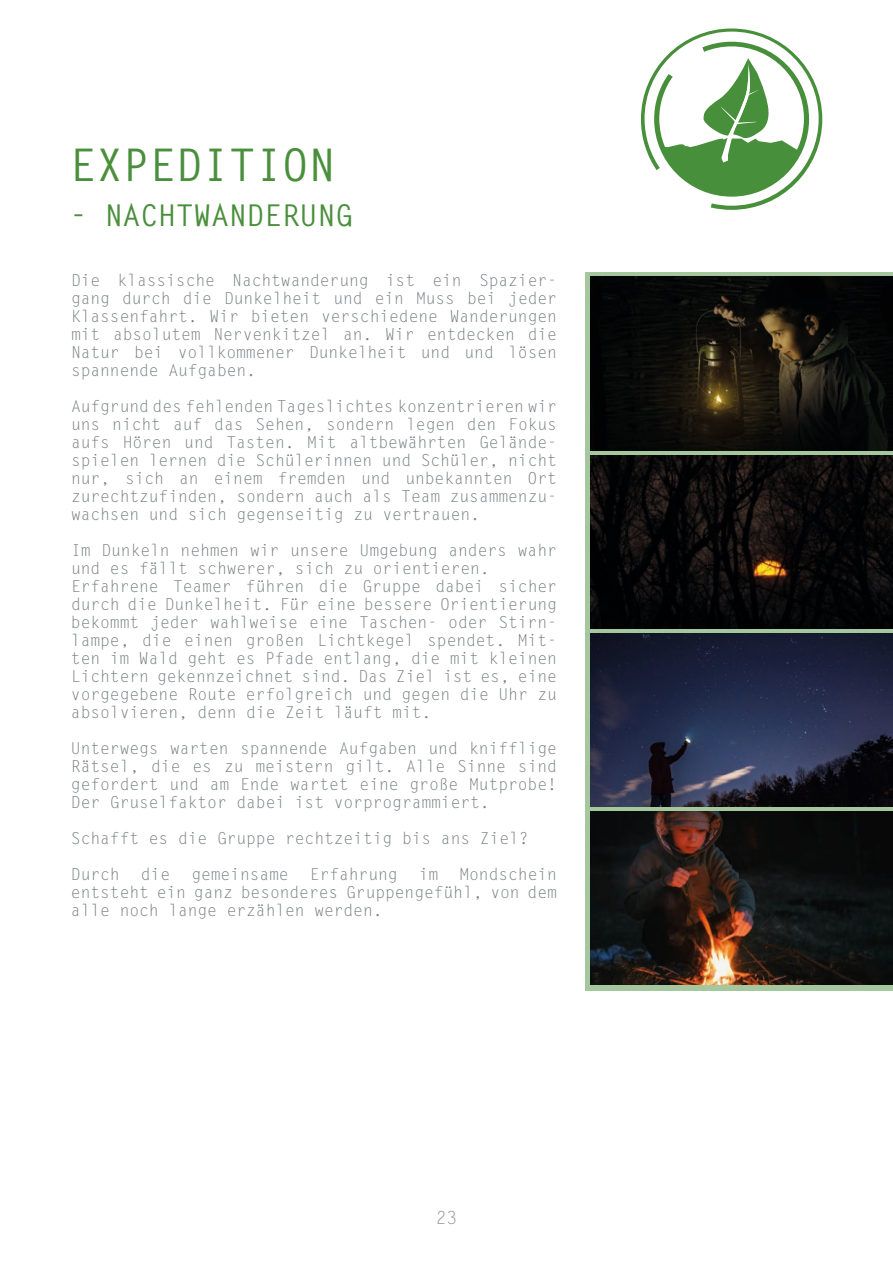
<style>
.page{position:relative;width:893px;height:1263px;background:#fff}
.page>*{position:absolute;margin:0;border:0;box-sizing:border-box;transform-origin:0 0}
.t1{font:700 45px "Letter Gothic Std";color:#4a8f3c}
.t2{font:700 30px "Letter Gothic Std";color:#4a8f3c}
.t3{font:18px "Letter Gothic Std";color:#8c9093}
.t4{font:16.5px/18px "Letter Gothic Std";letter-spacing:-.01em;color:#787d80;text-align:justify}
</style>
<div class="page">
<div style="left:585px;top:272px;width:308px;height:719px;background:#a4c79d"></div>
<svg style="left:641px;top:28px;width:181px;height:182px"></svg>
<img style="left:590px;top:811px;width:303px;height:174px">
<img style="left:590px;top:633px;width:303px;height:174px">
<img style="left:590px;top:455px;width:303px;height:174px">
<img style="left:590px;top:277px;width:303px;height:174px">
<h1 class="t1" style="left:70px;top:137px;width:80px">EXPEDITION</h1>
<h2 class="t2" style="left:70px;top:197px;width:177px">- NACHTWANDERUN</h2>
<h2 class="t2" style="left:335px;top:197px;width:19px">G</h2>
<p class="t4" style="left:71px;top:271px;width:488px">Die klassische Nachtwanderung ist ein Spazier&shy;gang durch die Dunkelheit und ein Muss bei jeder Klassenfahrt. Wir bieten verschiedene Wanderungen mit absolutem Nervenkitzel an. Wir entdecken die Natur bei vollkommener Dunkelheit und und lösen spannende Aufgaben.</p>
<p class="t4" style="left:71px;top:397px;width:488px">Aufgrund des fehlenden Tageslichtes konzentrieren wir uns nicht auf das Sehen, sondern legen den Fokus aufs Hören und Tasten. Mit altbewährten Gelände&shy;spielen lernen die Schülerinnen und Schüler, nicht nur, sich an einem fremden und unbekannten Ort zurechtzufinden, sondern auch als Team zusammenzu&shy;wachsen und sich gegenseitig zu vertrauen.</p>
<p class="t4" style="left:71px;top:541px;width:488px;text-align:left">Im Dunkeln nehmen wir unsere Umgebung anders wahr und es fällt schwerer, sich zu orientieren.<br>Erfahrene Teamer führen die Gruppe dabei sicher durch die Dunkelheit. Für eine bessere Orientierung bekommt jeder wahlweise eine Taschen- oder Stirn&shy;lampe, die einen großen Lichtkegel spendet. Mit&shy;ten im Wald geht es Pfade entlang, die mit kleinen Lichtern gekennzeichnet sind. Das Ziel ist es, eine vorgegebene Route erfolgreich und gegen die Uhr zu absolvieren, denn die Zeit läuft mit.</p>
<p class="t4" style="left:71px;top:739px;width:488px">Unterwegs warten spannende Aufgaben und knifflige Rätsel, die es zu meistern gilt. Alle Sinne sind gefordert und am Ende wartet eine große Mutprobe!<br>Der Gruselfaktor dabei ist vorprogrammiert.</p>
<p class="t4" style="left:71px;top:821px;width:459px;line-height:36px">Schafft es die Gruppe rechtzeitig bis ans Ziel?<br>Durch</p>
<p class="t4" style="left:71px;top:866px;width:488px;text-indent:388px">Mondschein entsteht ein ganz besonderes Gruppengefühl, von dem alle noch lange erzählen werden.</p>
<p class="t4" style="left:141px;top:866px;width:31px">die</p>
<p class="t4" style="left:191px;top:866px;width:99px">gemeinsame</p>
<p class="t4" style="left:310px;top:866px;width:89px">Erfahrung</p>
<p class="t4" style="left:419px;top:866px;width:21px">im</p>
<p class="t3" style="left:436px;top:1207px;width:23px">23</p>
</div>
